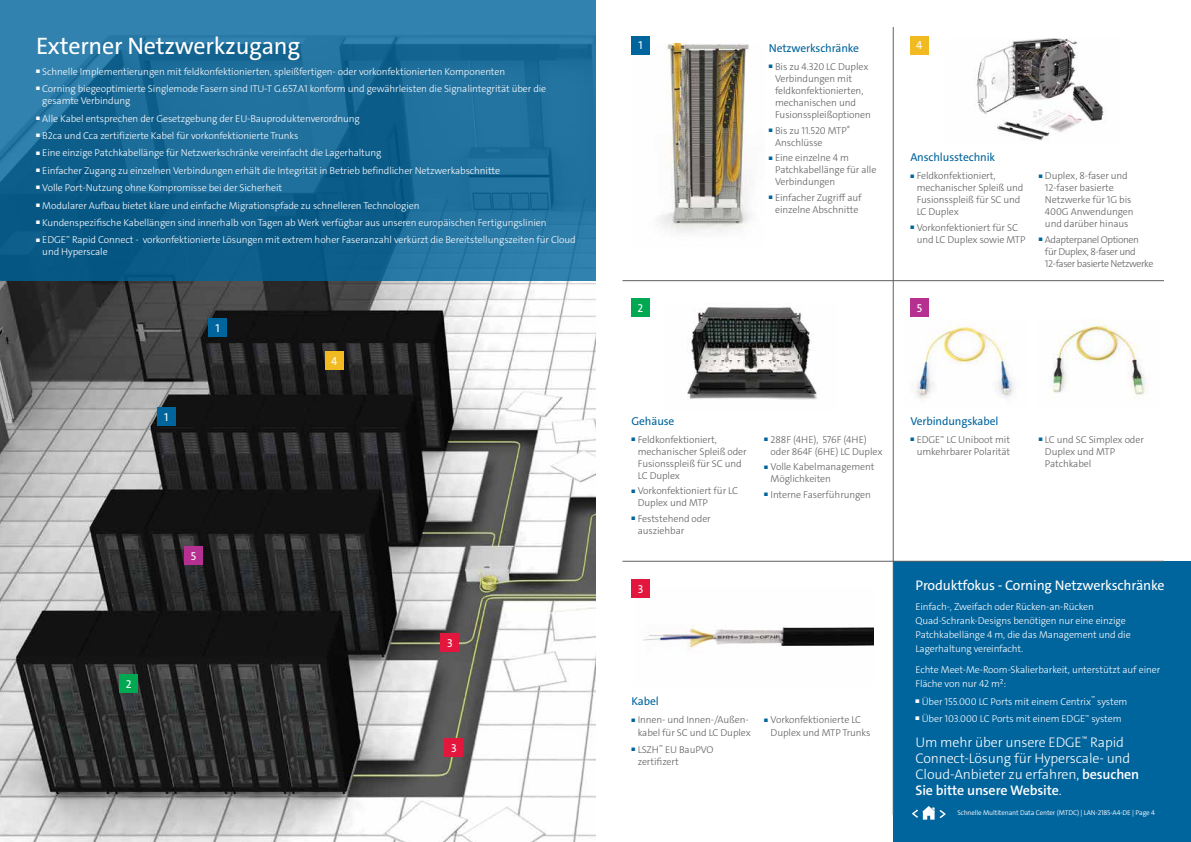
<style>
.page{position:relative;width:1191px;height:842px;background:#fff}
.page>*{position:absolute;margin:0;border:0;box-sizing:border-box;transform-origin:0 0}
.t1{font:24px "The Sans C4 s";letter-spacing:-.01em;color:#fff}
.t2{font:300 14px/16px "The Sans C4 s";letter-spacing:-.01em;color:#fff}
.t3{font:14px "The Sans C4 s";letter-spacing:-.01em;color:#fff}
.t4{font:11.5px "The Sans C4 s";letter-spacing:-.01em;color:#00649d}
.t5{font:11.5px "The Sans C4 s";color:#fff}
.t6{font:300 10px/14px "The Sans C4 s";letter-spacing:-.01em;color:#fff}
.t7{font:300 10px/12px "The Sans C4 s";letter-spacing:-.01em;color:#5f6062}
.t8{font:300 10px/12px "The Sans C4 s";letter-spacing:-.04em;color:#5f6062}
.t9{font:300 7px "The Sans C4 s";letter-spacing:-.02em;color:#fff}
.t10{font:300 5.8px "The Sans C4 s";color:#fff}
.s1{font-weight:600}
</style>
<div class="page">
<img style="left:0;top:280px;width:595px;height:562px">
<svg style="left:0;top:0;width:595px;height:280px;background:#1d6d9a"></svg>
<img style="left:975px;top:38px;width:130px;height:103px">
<img style="left:687px;top:307px;width:130px;height:93px">
<img style="left:914px;top:321px;width:100px;height:78px">
<img style="left:634px;top:586px;width:239px;height:64px">
<img style="left:631px;top:43px;width:120px;height:190px">
<div style="left:893px;top:561px;width:298px;height:281px;background:#00649d"></div>
<hr style="left:622px;top:280px;width:542px;height:1px;background:#5f6062">
<hr style="left:622px;top:561px;width:542px;height:1px;background:#5f6062">
<hr style="left:893px;top:27px;width:1px;height:788px;background:#5f6062">
<img style="left:1052px;top:320px;width:95px;height:75px">
<div style="left:120px;top:674px;width:18px;height:18px;background:#00a851"></div>
<div style="left:185px;top:546px;width:18px;height:18px;background:#b63092"></div>
<div style="left:445px;top:738px;width:18px;height:18px;background:#e3173e"></div>
<div style="left:441px;top:633px;width:18px;height:18px;background:#e3173e"></div>
<div style="left:157px;top:407px;width:18px;height:18px;background:#00649d"></div>
<div style="left:209px;top:319px;width:18px;height:18px;background:#00649d"></div>
<div style="left:325px;top:352px;width:18px;height:18px;background:#f1ba20"></div>
<div style="left:910px;top:36px;width:18px;height:18px;background:#f1ba20"></div>
<div style="left:631px;top:299px;width:18px;height:18px;background:#00a851"></div>
<div style="left:910px;top:299px;width:18px;height:18px;background:#b63092"></div>
<div style="left:631px;top:579px;width:18px;height:18px;background:#e3173e"></div>
<div style="left:631px;top:36px;width:18px;height:18px;background:#00649d"></div>
<svg style="left:911px;top:806px;width:35px;height:14px"></svg>
<h1 class="t1" style="left:36px;top:30px;width:266px">Externer Netzwerkzugang</h1>
<p class="t6" style="left:36px;top:64px;width:471px">■ Schnelle Implementierungen mit feldkonfektionierten, spleißfertigen- oder vorkonfektionierten Komponenten</p>
<p class="t6" style="left:42px;top:83px;width:505px;line-height:12px;text-indent:-6px">■ Corning biegeoptimierte Singlemode Fasern sind ITU-T G.657.A1 konform und gewährleisten die Signalintegrität über die gesamte Verbindung</p>
<p class="t6" style="left:36px;top:111px;width:325px">■ Alle Kabel entsprechen der Gesetzgebung der EU-Bauproduktenverordnung</p>
<p class="t6" style="left:36px;top:129px;width:264px">■ B2ca und Cca zertifizierte Kabel für vorkonfektionierte Trunks</p>
<p class="t6" style="left:36px;top:146px;width:347px">■ Eine einzige Patchkabellänge für Netzwerkschränke vereinfacht die Lagerhaltung</p>
<p class="t6" style="left:36px;top:163px;width:466px">■ Einfacher Zugang zu einzelnen Verbindungen erhält die Integrität in Betrieb befindlicher Netzwerkabschnitte</p>
<p class="t6" style="left:36px;top:181px;width:248px">■ Volle Port-Nutzung ohne Kompromisse bei der Sicherheit</p>
<p class="t6" style="left:36px;top:198px;width:385px">■ Modularer Aufbau bietet klare und einfache Migrationspfade zu schnelleren Technologien</p>
<p class="t6" style="left:36px;top:216px;width:512px">■ Kundenspezifische Kabellängen sind innerhalb von Tagen ab Werk verfügbar aus unseren europäischen Fertigungslinien</p>
<p class="t6" style="left:42px;top:234px;width:535px;line-height:12px;text-indent:-6px">■ EDGE<sup>™</sup> Rapid Connect - vorkonfektionierte Lösungen mit extrem hoher Faseranzahl verkürzt die Bereitstellungszeiten für Cloud und Hyperscale</p>
<p class="t5" style="left:164px;top:409px;width:6px">1</p>
<p class="t5" style="left:215px;top:321px;width:6px">1</p>
<p class="t5" style="left:126px;top:676px;width:7px">2</p>
<p class="t5" style="left:191px;top:548px;width:7px">5</p>
<p class="t5" style="left:331px;top:354px;width:8px">4</p>
<p class="t5" style="left:447px;top:635px;width:7px">3</p>
<p class="t5" style="left:451px;top:740px;width:7px">3</p>
<p class="t5" style="left:638px;top:38px;width:6px">1</p>
<p class="t4" style="left:769px;top:41px;width:92px">Netzwerkschränke</p>
<p class="t7" style="left:775px;top:61px;width:97px;text-indent:-6px"><sup>■</sup> Bis zu 4.320 LC Duplex<br>Verbindungen mit feldkonfektionierten, mechanischen und<br>Fusionsspleißoptionen</p>
<p class="t7" style="left:775px;top:124px;width:76px;text-indent:-6px"><sup>■</sup> Bis zu 11.520 MTP<sup>®<br></sup>Anschlüsse</p>
<p class="t7" style="left:775px;top:152px;width:103px;text-indent:-6px"><sup>■</sup> Eine einzelne 4 m<br>Patchkabellänge für alle<br>Verbindungen</p>
<p class="t7" style="left:769px;top:192px;width:94px;text-align:center"><sup>■</sup> Einfacher Zugriff auf einzelne Abschnitte</p>
<p class="t5" style="left:916px;top:38px;width:8px">4</p>
<p class="t4" style="left:910px;top:150px;width:86px">Anschlusstechnik</p>
<p class="t7" style="left:916px;top:170px;width:108px;text-indent:-6px"><sup>■</sup> Feldkonfektioniert, mechanischer Spleiß und<br>Fusionsspleiß für SC und<br>LC Duplex</p>
<p class="t7" style="left:916px;top:222px;width:110px;text-indent:-6px"><sup>■</sup> Vorkonfektioniert für SC und LC Duplex sowie MTP</p>
<p class="t7" style="left:1045px;top:170px;width:90px;text-indent:-6px"><sup>■</sup> Duplex, 8-faser und<br>12-faser basierte<br>Netzwerke für 1G bis<br>400G Anwendungen und darüber hinaus</p>
<p class="t8" style="left:1045px;top:234px;width:110px;text-indent:-6px"><sup>■</sup> Adapterpanel Optionen<br>für Duplex, 8-faser und<br>12-faser basierte Netzwerke</p>
<p class="t5" style="left:637px;top:301px;width:7px">2</p>
<p class="t5" style="left:916px;top:301px;width:7px">5</p>
<p class="t4" style="left:631px;top:413px;width:44px">Gehäuse</p>
<p class="t7" style="left:638px;top:433px;width:110px;text-indent:-6px"><sup>■</sup> Feldkonfektioniert, mechanischer Spleiß oder<br>Fusionsspleiß für SC und<br>LC Duplex</p>
<p class="t7" style="left:638px;top:485px;width:102px;text-indent:-6px"><sup>■</sup> Vorkonfektioniert für LC<br>Duplex und MTP</p>
<p class="t7" style="left:638px;top:512px;width:75px;text-indent:-6px"><sup>■</sup> Feststehend oder ausziehbar</p>
<p class="t7" style="left:770px;top:433px;width:113px;text-indent:-6px"><sup>■</sup> 288F (4HE), 576F (4HE) oder 864F (6HE) LC Duplex</p>
<p class="t7" style="left:770px;top:461px;width:105px;text-indent:-6px"><sup>■</sup> Volle Kabelmanagement<br>Möglichkeiten</p>
<p class="t7" style="left:764px;top:488px;width:108px"><sup>■</sup> Interne Faserführungen</p>
<p class="t5" style="left:637px;top:581px;width:7px">3</p>
<p class="t4" style="left:631px;top:694px;width:29px">Kabel</p>
<p class="t7" style="left:631px;top:714px;width:121px;line-height:12.3px;text-align:right"><sup>■</sup> Innen- und Innen-/Außen&shy;kabel für SC und LC Duplex</p>
<p class="t7" style="left:638px;top:743px;width:77px;text-indent:-6px"><sup>■</sup> LSZH<sup>™</sup> EU BauPVO zertifizert</p>
<p class="t7" style="left:770px;top:714px;width:101px;line-height:12.3px;text-indent:-6px"><sup>■</sup> Vorkonfektionierte LC<br>Duplex und MTP Trunks</p>
<p class="t4" style="left:910px;top:414px;width:90px">Verbindungskabel</p>
<p class="t7" style="left:910px;top:434px;width:101px;text-align:right"><sup>■</sup> EDGE<sup>™</sup> LC Uniboot mit umkehrbarer Polarität</p>
<p class="t7" style="left:1045px;top:433px;width:100px;text-indent:-6px"><sup>■</sup> LC und SC Simplex oder<br>Duplex und MTP<br>Patchkabel</p>
<h2 class="t3" style="left:915px;top:576px;width:251px">Produktfokus - Corning Netzwerkschränke</h2>
<p class="t6" style="left:915px;top:599px;width:217px">Einfach-, Zweifach oder Rücken-an-Rücken Quad-Schrank-Designs benötigen nur eine einzige Patchkabellänge 4 m, die das Management und die Lagerhaltung vereinfacht.</p>
<p class="t6" style="left:915px;top:663px;width:246px">Echte Meet-Me-Room-Skalierbarkeit, unterstützt auf einer<br>Fläche von nur 42 m²:</p>
<p class="t6" style="left:915px;top:694px;width:177px">■ Über 155.000 LC Ports mit einem Centrix</p>
<p class="t10" style="left:1091px;top:694px;width:6px">™</p>
<p class="t6" style="left:1097px;top:694px;width:32px">system</p>
<p class="t6" style="left:915px;top:712px;width:208px">■ Über 103.000 LC Ports mit einem EDGE<sup>™</sup> system</p>
<h2 class="t2" style="left:915px;top:734px;width:225px">Um mehr über unsere EDGE<sup>™</sup> Rapid Connect-Lösung für Hyperscale- und Cloud-Anbieter zu erfahren, <span class="s1">besuchen Sie bitte unsere Website</span>.</h2>
<p class="t9" style="left:957px;top:808px;width:199px">Schnelle Multitenant Data Center (MTDC) | LAN-2185-A4-DE | Page 4</p>
</div>
